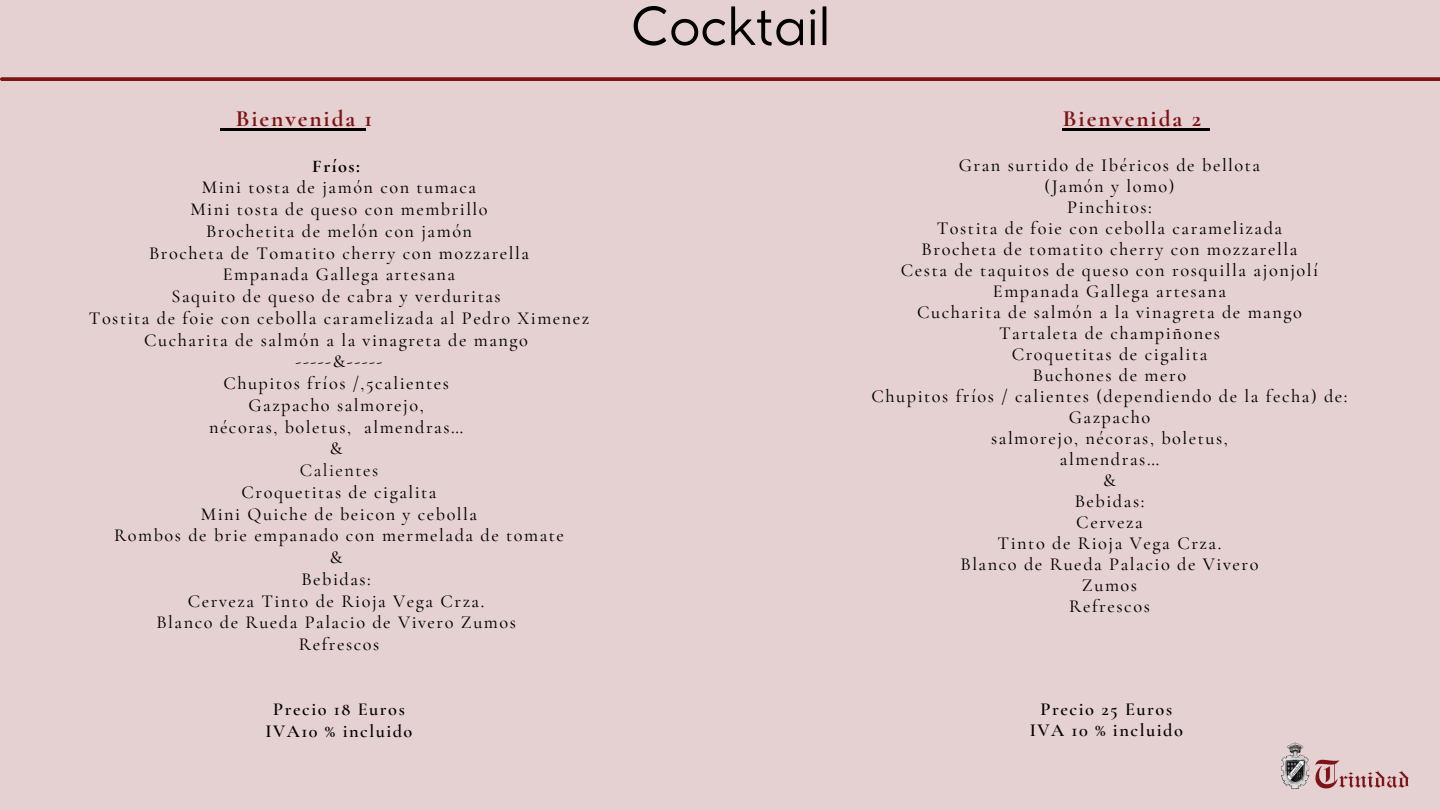
<style>
.page{position:relative;width:1440px;height:810px;background:#e6d1d2}
.page>*{position:absolute;margin:0;border:0;box-sizing:border-box;transform-origin:0 0}
.t1{font:52px "Cocomat Pro";color:#000}
.t2{font:700 23.3px "Cormorant Garamond";letter-spacing:.085em;color:#7d1315}
.t3{font:500 18.3px/21px "Cormorant Garamond";letter-spacing:.085em;color:#000;text-align:center}
.t4{font:600 18.3px/21.8px "Cormorant Garamond";letter-spacing:.085em;color:#000;text-align:center}
.t5{font:18.3px "Cormorant Garamond";letter-spacing:.085em;color:#000}
.t6{font:700 18.3px "Cormorant Garamond";letter-spacing:.085em;color:#000}
</style>
<div class="page">
<img style="left:1281px;top:742px;width:128px;height:47px">
<hr style="left:221px;top:128px;width:137px;height:3px;background:#000">
<svg style="left:358px;top:128px;width:8px;height:3px"></svg>
<svg style="left:0;top:77px;width:1440px;height:4px;background:#831f21"></svg>
<hr style="left:1063px;top:128px;width:139px;height:3px;background:#000">
<svg style="left:1202px;top:128px;width:7px;height:3px"></svg>
<h3 class="t1" style="left:631px;top:7px;width:201px">Cocktail</h3>
<h3 class="t2" style="left:236px;top:105px;width:138px">Bienvenida 1</h3>
<h3 class="t2" style="left:1063px;top:105px;width:140px">Bienvenida 2</h3>
<h1 class="t6" style="left:312px;top:155px;width:49px">Fríos:</h1>
<h2 class="t3" style="left:202px;top:177px;width:276px">Mini tosta de jamón con tumaca</h2>
<h2 class="t3" style="left:190px;top:199px;width:299px">Mini tosta de queso con membrillo</h2>
<p class="t3" style="left:206px;top:221px;width:268px">Brochetita de melón con jamón</p>
<p class="t3" style="left:149px;top:242px;width:382px">Brocheta de Tomatito cherry con mozzarella</p>
<p class="t3" style="left:223px;top:264px;width:234px">Empanada Gallega artesana</p>
<p class="t3" style="left:172px;top:286px;width:331px">Saquito de queso de cabra y verduritas</p>
<p class="t3" style="left:89px;top:307px;width:502px;line-height:21.8px">Tostita de foie con cebolla caramelizada al Pedro Ximenez<br>Cucharita de salmón a la vinagreta de mango</p>
<p class="t3" style="left:296px;top:351px;width:88px">-----&amp;-----</p>
<p class="t3" style="left:223px;top:373px;width:227px">Chupitos fríos /,5calientes</p>
<p class="t3" style="left:249px;top:395px;width:177px">Gazpacho salmorejo,</p>
<p class="t3" style="left:209px;top:416px;width:256px">nécoras, boletus, almendras…</p>
<p class="t3" style="left:330px;top:438px;width:14px">&amp;</p>
<p class="t5" style="left:300px;top:459px;width:80px">Calientes</p>
<p class="t3" style="left:242px;top:482px;width:197px">Croquetitas de cigalita</p>
<p class="t3" style="left:201px;top:503px;width:278px">Mini Quiche de beicon y cebolla</p>
<p class="t3" style="left:114px;top:525px;width:451px">Rombos de brie empanado con mermelada de tomate</p>
<p class="t3" style="left:330px;top:547px;width:14px">&amp;</p>
<p class="t3" style="left:301px;top:569px;width:71px">Bebidas:</p>
<p class="t3" style="left:188px;top:590px;width:298px">Cerveza Tinto de Rioja Vega Crza.</p>
<p class="t3" style="left:156px;top:612px;width:361px">Blanco de Rueda Palacio de Vivero Zumos</p>
<p class="t3" style="left:299px;top:634px;width:82px">Refrescos</p>
<p class="t3" style="left:872px;top:155px;width:478px">Gran surtido de Ibéricos de bellota<br>(Jamón y lomo)<br>Pinchitos:<br>Tostita de foie con cebolla caramelizada<br>Brocheta de tomatito cherry con mozzarella<br>Cesta de taquitos de queso con rosquilla ajonjolí<br>Empanada Gallega artesana<br>Cucharita de salmón a la vinagreta de mango<br>Tartaleta de champiñones<br>Croquetitas de cigalita<br>Buchones de mero<br>Chupitos fríos / calientes (dependiendo de la fecha) de:<br>Gazpacho<br>salmorejo, nécoras, boletus,<br>almendras…<br>&amp;<br>Bebidas:<br>Cerveza<br>Tinto de Rioja Vega Crza.<br>Blanco de Rueda Palacio de Vivero<br>Zumos<br>Refrescos</p>
<p class="t4" style="left:266px;top:699px;width:148px">Precio 18 Euros<br>IVA10 % incluido</p>
<p class="t4" style="left:1030px;top:698px;width:155px;line-height:21px">Precio 25 Euros<br>IVA 10 % incluido</p>
</div>
